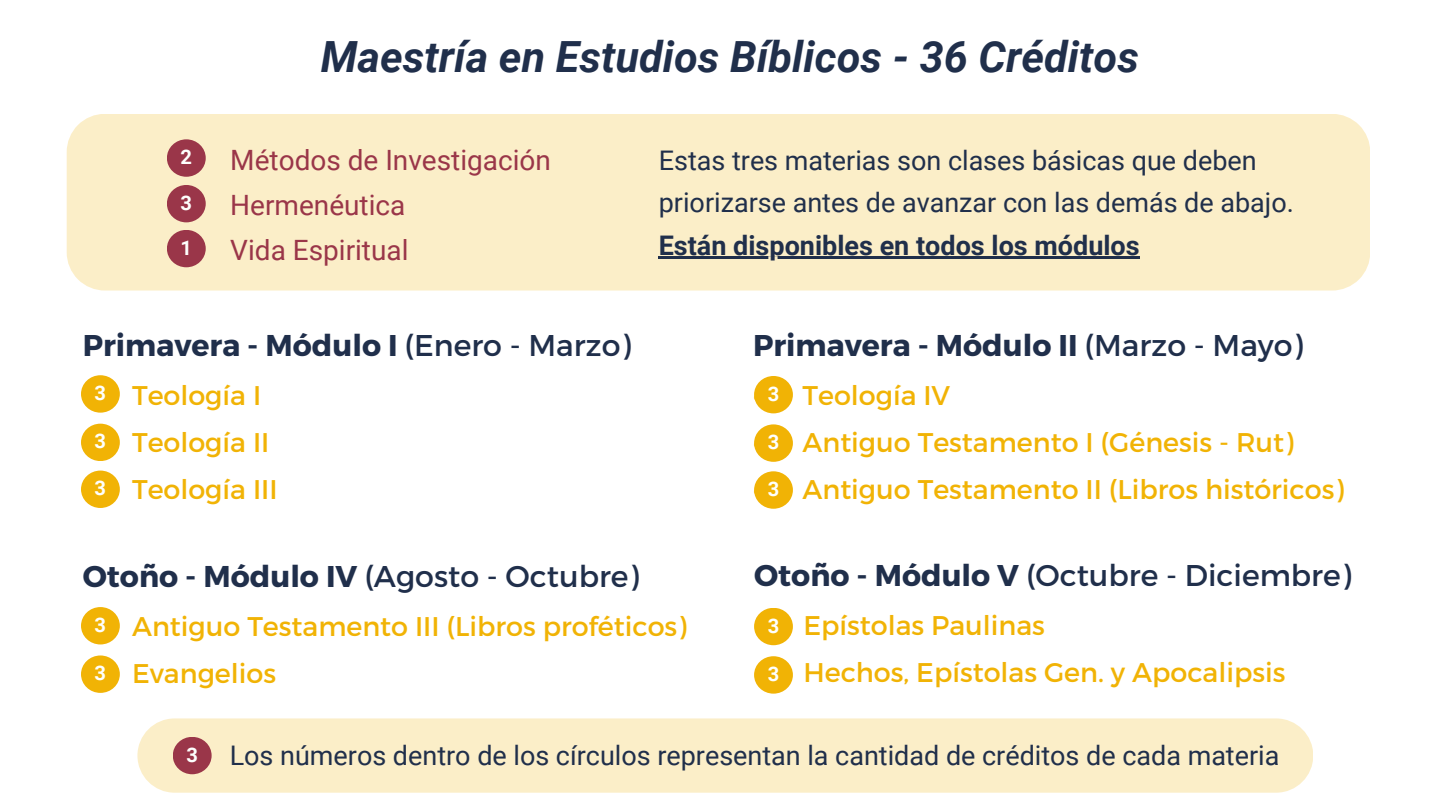
<style>
.page{position:relative;width:1440px;height:810px;background:#fff}
.page>*{position:absolute;margin:0;border:0;box-sizing:border-box;transform-origin:0 0}
.t1{font:italic 700 43px "Roboto";color:#202f4b}
.t2{font:30px "Montserrat";color:#202f4b}
.t3{font:700 30px "Montserrat";color:#202f4b}
.t4{font:28px "Roboto";color:#9a3649}
.t5{font:27px "Montserrat";color:#f1b305}
.t6{font:27px/42.8px "Roboto";color:#202f4b}
.t7{font:700 27px "Roboto";color:#202f4b}
.t8{font:700 20.1px "Roboto";color:#fefffd}
.s1{font-weight:400}
.s2{font-weight:700}
</style>
<div class="page">
<div style="left:67px;top:114px;width:1303px;height:177px;background:#fbeec8"></div>
<div style="left:167px;top:139px;width:39px;height:38px;background:#9a3649;border-radius:50%"></div>
<hr style="left:659px;top:257px;width:481px;height:2px;background:#202f4b">
<div style="left:167px;top:185px;width:39px;height:37px;background:#9a3649;border-radius:50%"></div>
<div style="left:167px;top:230px;width:39px;height:37px;background:#9a3649;border-radius:50%"></div>
<div style="left:81px;top:375px;width:39px;height:38px;background:#f1b305;border-radius:50%"></div>
<div style="left:81px;top:424px;width:39px;height:37px;background:#f1b305;border-radius:50%"></div>
<div style="left:81px;top:471px;width:39px;height:37px;background:#f1b305;border-radius:50%"></div>
<div style="left:754px;top:376px;width:39px;height:37px;background:#f1b305;border-radius:50%"></div>
<div style="left:754px;top:424px;width:39px;height:38px;background:#f1b305;border-radius:50%"></div>
<div style="left:754px;top:471px;width:39px;height:38px;background:#f1b305;border-radius:50%"></div>
<div style="left:81px;top:607px;width:39px;height:37px;background:#f1b305;border-radius:50%"></div>
<div style="left:81px;top:655px;width:39px;height:38px;background:#f1b305;border-radius:50%"></div>
<div style="left:754px;top:608px;width:39px;height:37px;background:#f1b305;border-radius:50%"></div>
<div style="left:754px;top:656px;width:39px;height:38px;background:#f1b305;border-radius:50%"></div>
<div style="left:137px;top:718px;width:1176px;height:75px;background:#fbeec8;border-radius:37px"></div>
<div style="left:173px;top:737px;width:39px;height:37px;background:#9a3649;border-radius:50%"></div>
<h1 class="t8" style="left:181px;top:145px;width:13px">2</h1>
<p class="t8" style="left:181px;top:191px;width:13px">3</p>
<p class="t8" style="left:181px;top:236px;width:13px">1</p>
<p class="t1" style="left:321px;top:32px;width:820px">Maestría en Estudios Bíblicos - 36 Créditos</p>
<p class="t4" style="left:230px;top:144px;width:322px">Métodos de Investigación</p>
<p class="t4" style="left:230px;top:189px;width:177px">Hermenéutica</p>
<p class="t4" style="left:230px;top:234px;width:180px">Vida Espiritual</p>
<h2 class="t6" style="left:659px;top:139px;width:637px">Estas tres materias son clases básicas que deben priorizarse antes de avanzar con las demás de abajo.</h2>
<p class="t7" style="left:659px;top:230px;width:482px">Están disponibles en todos los módulos</p>
<p class="t3" style="left:83px;top:326px;width:550px">Primavera - Módulo I <span class="s1">(Enero - Marzo)</span></p>
<p class="t5" style="left:83px;top:377px;width:180px">• Teología I</p>
<p class="t5" style="left:83px;top:425px;width:188px">• Teología II</p>
<p class="t5" style="left:83px;top:472px;width:196px">• Teología III</p>
<p class="t8" style="left:95px;top:381px;width:13px">3</p>
<p class="t8" style="left:95px;top:430px;width:13px">3</p>
<p class="t8" style="left:95px;top:477px;width:13px">3</p>
<p class="t2" style="left:83px;top:557px;width:558px"><span class="s2">Otoño - Módulo IV</span> (Agosto - Octubre)</p>
<p class="t5" style="left:83px;top:609px;width:605px">• Antiguo Testamento III (Libros proféticos)</p>
<p class="t5" style="left:83px;top:656px;width:195px">• Evangelios</p>
<p class="t8" style="left:95px;top:613px;width:13px">3</p>
<p class="t8" style="left:95px;top:662px;width:13px">3</p>
<p class="t3" style="left:753px;top:326px;width:551px">Primavera - Módulo II <span class="s1">(Marzo - Mayo)</span></p>
<p class="t5" style="left:753px;top:377px;width:199px">• Teología IV</p>
<p class="t5" style="left:753px;top:425px;width:542px">• Antiguo Testamento I (Génesis - Rut)</p>
<p class="t5" style="left:753px;top:472px;width:592px">• Antiguo Testamento II (Libros históricos)</p>
<p class="t8" style="left:768px;top:382px;width:13px">3</p>
<p class="t8" style="left:768px;top:431px;width:13px">3</p>
<p class="t8" style="left:768px;top:477px;width:13px">3</p>
<h2 class="t2" style="left:754px;top:556px;width:599px"><span class="s2">Otoño - Módulo V</span> (Octubre - Diciembre)</h2>
<h2 class="t5" style="left:754px;top:608px;width:292px">• Epístolas Paulinas</h2>
<h2 class="t5" style="left:754px;top:655px;width:533px">• Hechos, Epístolas Gen. y Apocalipsis</h2>
<p class="t8" style="left:768px;top:614px;width:13px">3</p>
<p class="t8" style="left:768px;top:662px;width:13px">3</p>
<p class="t8" style="left:186px;top:743px;width:13px">3</p>
<p class="t6" style="left:230px;top:734px;width:1051px">Los números dentro de los círculos representan la cantidad de créditos de cada materia</p>
</div>
